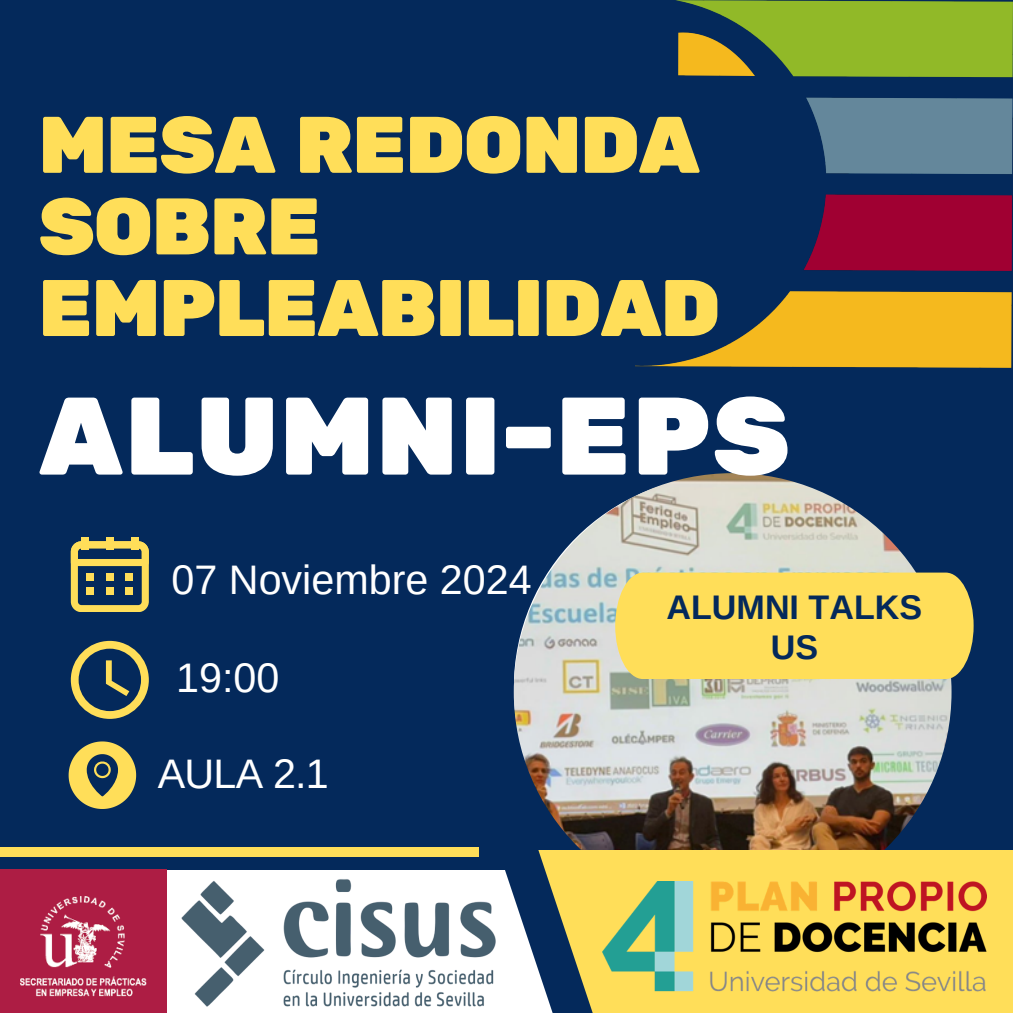
<style>
.page{position:relative;width:1013px;height:1013px;background:#fff}
.page>*{position:absolute;margin:0;border:0;box-sizing:border-box;transform-origin:0 0}
.t1{font:110px "Rubik One";color:#fff}
.t2{font:80px/81.5px "Rubik One";letter-spacing:-.03em;color:#ffde59}
.t3{font:41.25px "Arimo";color:#fff}
.t4{font:700 34.12px/40.2px "Arimo";color:#04295b;text-align:center}
</style>
<div class="page">
<div style="left:0;top:0;width:1012px;height:1012px;background:#04295b"></div>
<img style="left:514px;top:473px;width:437px;height:437px;border-radius:50%">
<svg style="left:71px;top:541px;width:78px;height:71px"></svg>
<div style="left:81px;top:537px;width:8px;height:13px;background:#ffde59"></div>
<div style="left:106px;top:537px;width:7px;height:13px;background:#ffde59"></div>
<div style="left:131px;top:537px;width:7px;height:13px;background:#ffde59"></div>
<div style="left:87px;top:573px;width:7px;height:7px;background:#ffde59"></div>
<div style="left:87px;top:587px;width:7px;height:7px;background:#ffde59"></div>
<div style="left:106px;top:573px;width:7px;height:7px;background:#ffde59"></div>
<div style="left:106px;top:587px;width:7px;height:7px;background:#ffde59"></div>
<div style="left:126px;top:573px;width:7px;height:7px;background:#ffde59"></div>
<div style="left:126px;top:587px;width:7px;height:7px;background:#ffde59"></div>
<svg style="left:71px;top:641px;width:78px;height:77px"></svg>
<svg style="left:69px;top:741px;width:67px;height:68px"></svg>
<svg style="left:538px;top:849px;width:474px;height:163px;background:#f0d358"></svg>
<div style="left:0;top:847px;width:478px;height:9px;background:#ffde59"></div>
<img style="left:636px;top:0;width:376px;height:368px">
<img style="left:602px;top:882px;width:384px;height:109px">
<div style="left:615px;top:572px;width:358px;height:107px;background:#ffde59"></div>
<img style="left:166px;top:869px;width:396px;height:143px">
<img style="left:1px;top:869px;width:165px;height:143px">
<p class="t2" style="left:38px;top:107px;width:684px">MESA REDONDA<br>SOBRE<br>EMPLEABILIDAD</p>
<h1 class="t1" style="left:38px;top:372px;width:754px">ALUMNI-EPS</h1>
<p class="t3" style="left:171px;top:556px;width:361px">07 Noviembre 2024</p>
<p class="t3" style="left:176px;top:655px;width:105px">19:00</p>
<p class="t3" style="left:158px;top:751px;width:172px">AULA 2.1</p>
<p class="t4" style="left:666px;top:586px;width:257px">ALUMNI TALKS<br>US</p>
</div>
